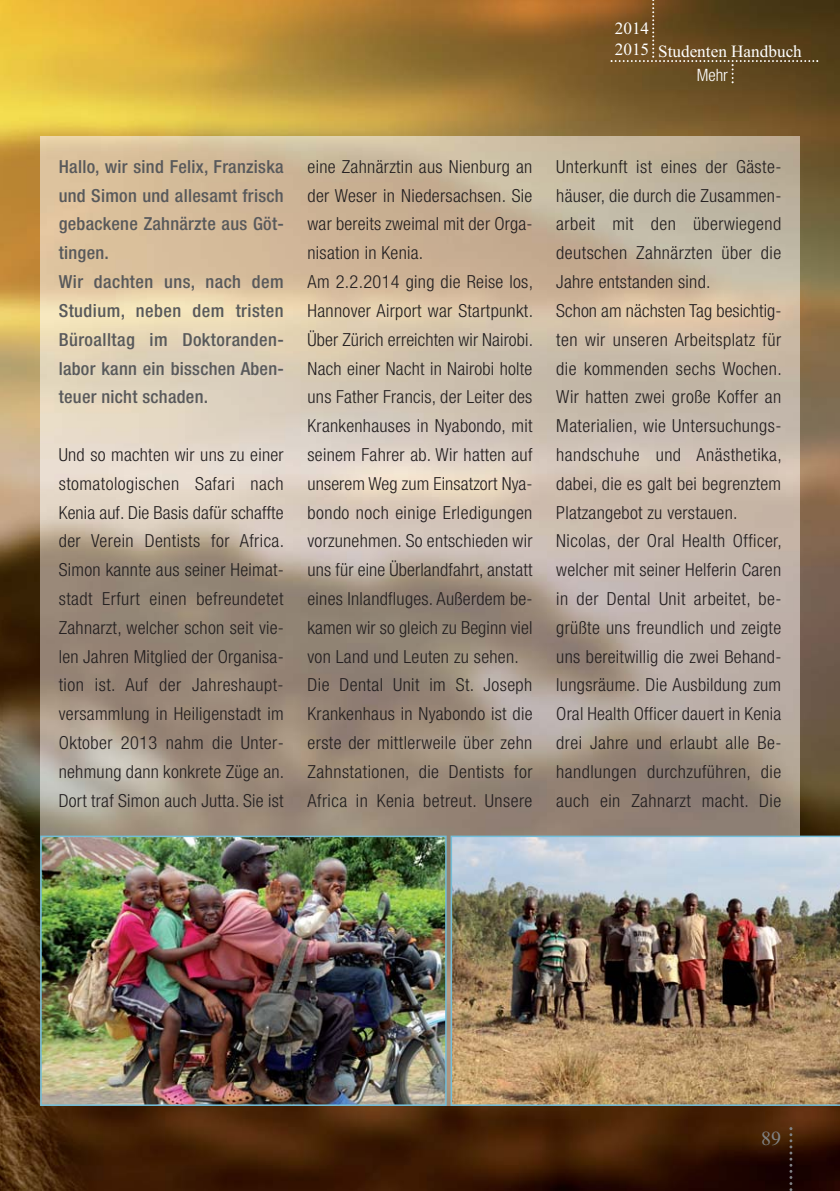
<style>
.page{position:relative;width:840px;height:1191px;background:#fff}
.page>*{position:absolute;margin:0;border:0;box-sizing:border-box;transform-origin:0 0}
.t1{font:20px "Times New Roman";color:#808285}
.t2{font:300 condensed 18px/28.8px "Helvetica Neue";letter-spacing:.015em;color:#231f20}
.t3{font:500 condensed 18px/28.8px "Helvetica Neue";letter-spacing:.015em;color:#58595b}
.t4{font:17.2px/20.6px "Times New Roman";color:#fff}
.t5{font:300 condensed 17px "Helvetica Neue";color:#fff}
</style>
<div class="page">
<img style="left:0;top:0;width:839px;height:1191px">
<img style="left:40px;top:137px;width:759px;height:969px">
<svg style="left:789px;top:1127px;width:3px;height:64px"></svg>
<svg style="left:610px;top:0;width:207px;height:83px;background:#61471e"></svg>
<img style="left:450px;top:835px;width:389px;height:271px">
<img style="left:43px;top:838px;width:400px;height:265px">
<div style="left:40px;top:835px;width:406px;height:271px;border:2px solid #72bed9"></div>
<p class="t4" style="left:614px;top:20px;width:36px">2014<br>2015</p>
<p class="t4" style="left:657px;top:43px;width:145px">Studenten Handbuch</p>
<p class="t5" style="left:696px;top:69px;width:33px">Mehr</p>
<p class="t3" style="left:59px;top:154px;width:226px">Hallo, wir sind Felix, Franziska und Simon und allesamt frisch ge backene Zahnärzte aus Göt&shy;tingen.<br>Wir dachten uns, nach dem<br>Studium, neben dem tristen<br>Büroalltag im Doktoranden - labor kann ein bisschen Aben&shy;teuer nicht schaden.</p>
<p class="t2" style="left:59px;top:442px;width:227px;text-align:justify">Und so machten wir uns zu einer stomatologischen Safari nach Kenia auf. Die Basis dafür schaffte der Verein Dentists for Africa.<br>Simon kannte aus seiner Heimat&shy;stadt Erfurt einen befreundetet Zahnarzt, welcher schon seit vie&shy;len Jahren Mitglied der Organisa&shy;tion ist. Auf der Jahreshaupt&shy;versammlung in Heiligenstadt im Oktober 2013 nahm die Unter&shy;nehmung dann konkrete Züge an.<br>Dort traf Simon auch Jutta. Sie ist</p>
<p class="t2" style="left:307px;top:154px;width:227px">eine Zahnärztin aus Nienburg an der Weser in Niedersachsen. Sie war bereits zweimal mit der Orga&shy;nisation in Kenia.<br>Am 2.2.2014 ging die Reise los,<br>Hannover Airport war Startpunkt.<br>Über Zürich erreichten wir Nairobi.<br>Nach einer Nacht in Nairobi holte uns Father Francis, der Leiter des<br>Krankenhauses in Nyabondo, mit seinem Fahrer ab. Wir hatten auf unserem Weg zum Einsatzort Nya&shy;bondo noch einige Erledigungen vorzunehmen. So entschieden wir uns für eine Überlandfahrt, anstatt eines Inlandfluges. Außerdem be&shy;kamen wir so gleich zu Beginn viel von Land und Leuten zu sehen.<br>Die Dental Unit im St. Joseph<br>Krankenhaus in Nyabondo ist die erste der mittlerweile über zehn<br>Zahnstationen, die Dentists for<br>Africa in Kenia betreut. Unsere</p>
<p class="t2" style="left:556px;top:154px;width:227px">Unterkunft ist eines der Gäste - häuser, die durch die Zusammen - arbeit mit den überwiegend deutschen Zahnärzten über die<br>Jahre entstanden sind.<br>Schon am nächsten Tag besichtig&shy;ten wir unseren Arbeitsplatz für die kommenden sechs Wochen.<br>Wir hatten zwei große Koffer an<br>Materialien, wie Untersuchungs&shy;handschuhe und Anästhetika, dabei, die es galt bei begrenztem<br>Platzangebot zu verstauen.<br>Nicolas, der Oral Health Officer, welcher mit seiner Helferin Caren in der Dental Unit arbeitet, be&shy;grüßte uns freundlich und zeigte uns bereitwillig die zwei Behand&shy;lungsräume. Die Ausbildung zum<br>Oral Health Officer dauert in Kenia drei Jahre und erlaubt alle Be&shy;handlungen durchzuführen, die auch ein Zahnarzt macht. Die</p>
<p class="t1" style="left:760px;top:1131px;width:21px">89</p>
</div>
